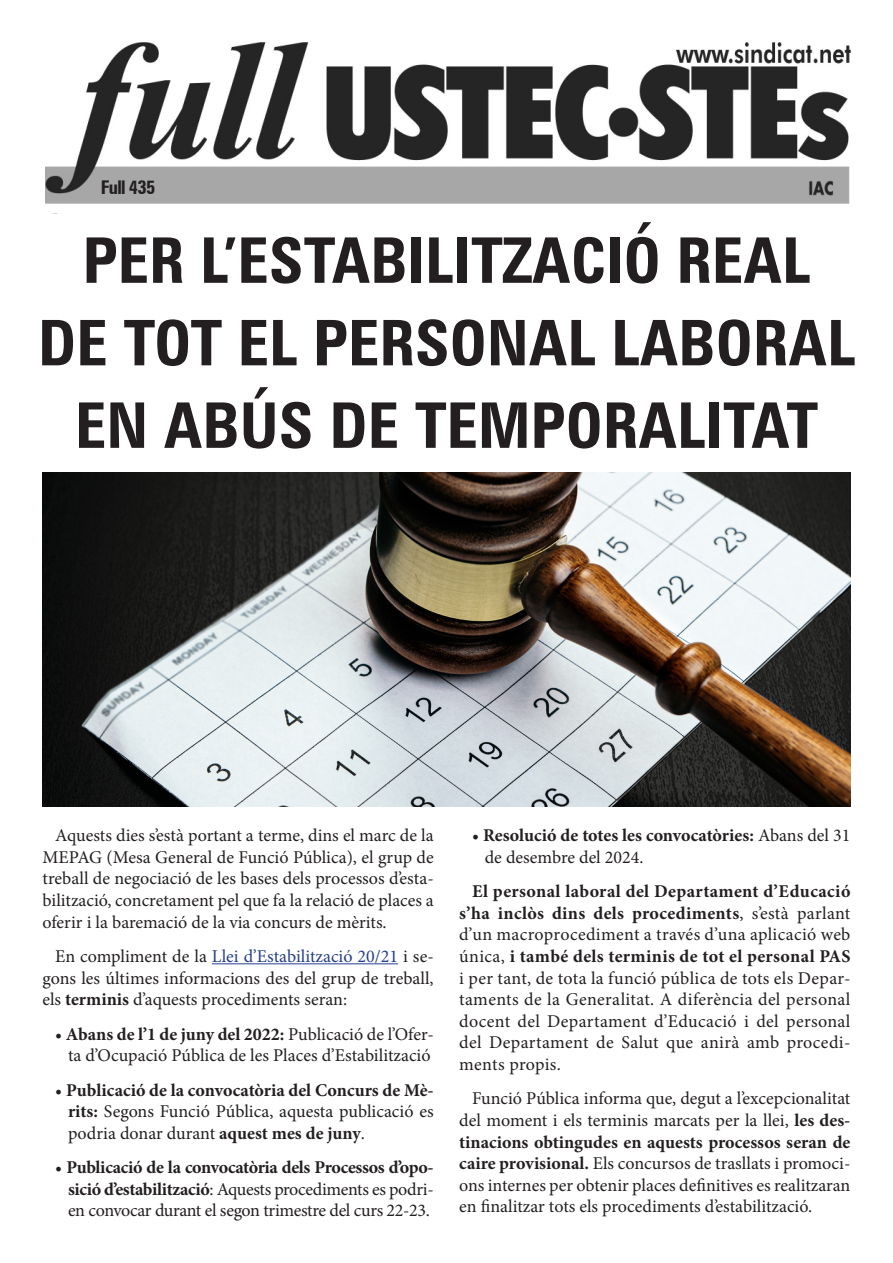
<style>
.page{position:relative;width:893px;height:1263px;background:#fff}
.page>*{position:absolute;margin:0;border:0;box-sizing:border-box;transform-origin:0 0}
.Titular{font:700 condensed 63px/82.5px "Zurich BT";color:#231f20;text-align:center}
.Titol1{font:700 condensed 18.9px "Zurich BT";letter-spacing:-.04em;color:#231f20}
.t1{font:18px/21.6px "Minion Pro";color:#231f20;text-align:justify}
.t2{font:700 18px/21.6px "Minion Pro";color:#231f20;text-align:justify}
.s1{color:#253f8e}
.s2{font-weight:700}
.s3{font-weight:400}
</style>
<div class="page">
<img style="left:46px;top:43px;width:804px;height:161px">
<img style="left:43px;top:472px;width:807px;height:335px">
<hr style="left:212px;top:963px;width:186px;height:1px;background:#253f8e">
<p class="Titol1" style="left:101px;top:176px;width:56px">Full 435</p>
<p class="Titular" style="left:83px;top:219px;width:729px">PER L’ESTABILITZACIÓ REAL</p>
<p class="Titular" style="left:37px;top:301px;width:819px">DE TOT EL PERSONAL LABORAL<br>EN ABÚS DE TEMPORALITAT</p>
<p class="t1" style="left:43px;top:825px;width:393px;text-indent:13px">Aquests dies s’està portant a terme, dins el marc de la MEPAG (Mesa General de Funció Pública), el grup de treball de negociació de les bases dels processos d’esta&shy;bilització, concretament pel que fa la relació de places a oferir i la baremació de la via concurs de mèrits.</p>
<p class="t1" style="left:43px;top:945px;width:393px;text-indent:13px">En compliment de la <span class="s1">Llei d’Estabilització 20/21</span> i se&shy;gons les últimes informacions des del grup de treball, els <span class="s2">terminis</span> d’aquests procediments seran:</p>
<p class="t1" style="left:55px;top:1023px;width:380px;text-align:center">• <span class="s2">Abans de l’1 de juny del 2022:</span> Publicació de l’Ofer&shy;ta d’Ocupació Pública de les Places d’Estabilització</p>
<p class="t2" style="left:68px;top:1079px;width:367px;text-indent:-13px"><span class="s3">•</span> Publicació de la convocatòria del Concurs de Mè&shy;rits: <span class="s3">Segons Funció Pública, aquesta publicació es podria donar durant</span> aquest mes de juny<span class="s3">.</span></p>
<p class="t1" style="left:68px;top:1157px;width:367px;text-indent:-13px">• <span class="s2">Publicació de la convocatòria dels Processos d’opo&shy;sició d’estabilització</span>: Aquests procediments es podri&shy;en convocar durant el segon trimestre del curs 22-23.</p>
<p class="t2" style="left:485px;top:824px;width:367px;text-indent:-13px"><span class="s3">•</span> Resolució de totes les convocatòries: <span class="s3">Abans del 31 de desembre del 2024.</span></p>
<p class="t1" style="left:459px;top:881px;width:393px;text-indent:13px"><span class="s2">El personal laboral del Departament d’Educació s’ha inclòs dins dels procediments</span>, s’està parlant d’un macroprocediment a través d’una aplicació web única, <span class="s2">i també dels terminis de tot el personal PAS </span>i per tant, de tota la funció pública de tots els Depar&shy;taments de la Generalitat. A diferència del personal docent del Departament d’Educació i del personal del Departament de Salut que anirà amb procedi&shy;ments propis.</p>
<p class="t1" style="left:459px;top:1088px;width:393px;text-indent:13px">Funció Pública informa que, degut a l’excepcionalitat del moment i els terminis marcats per la llei, <span class="s2">les des&shy;tinacions obtingudes en aquests processos seran de caire provisional.</span> Els concursos de trasllats i promoci&shy;ons internes per obtenir places definitives es realitzaran en finalitzar tots els procediments d’estabilització.</p>
</div>
